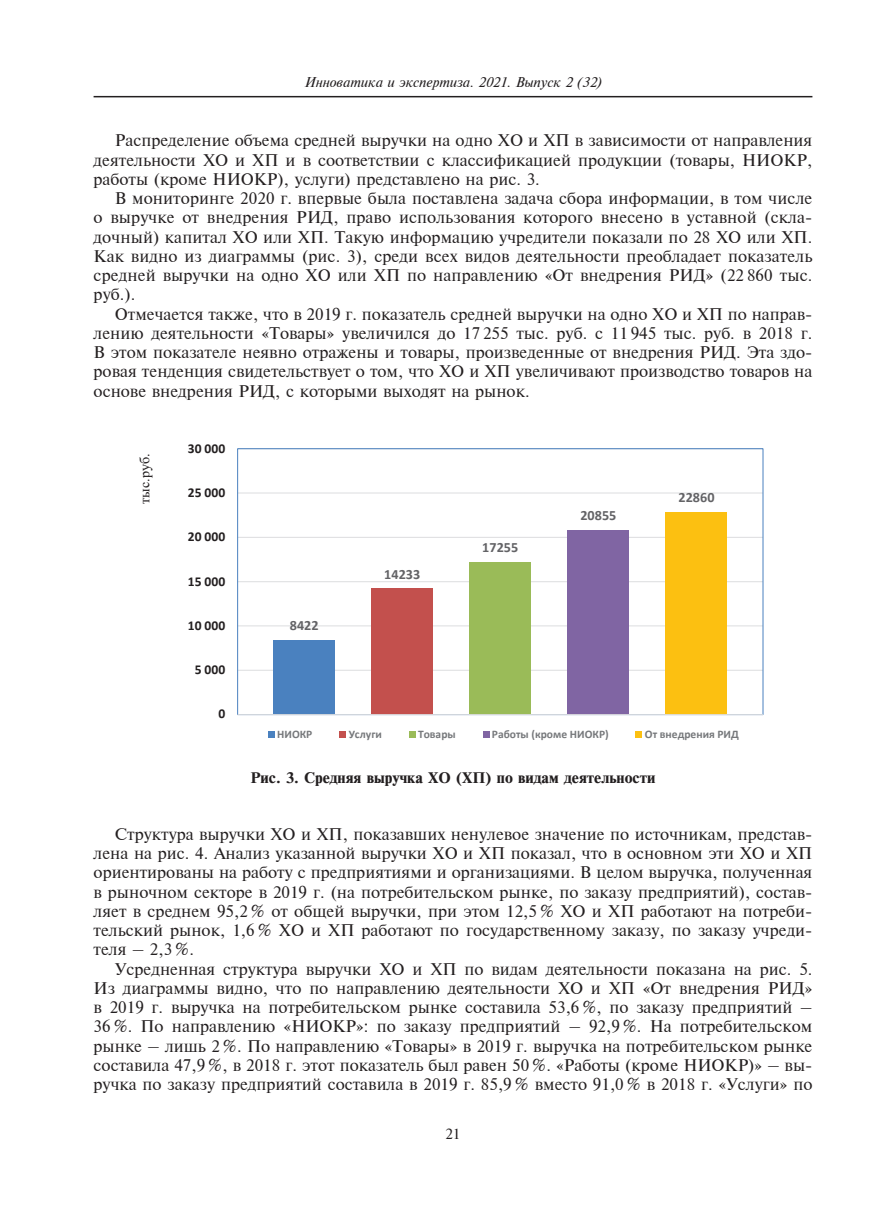
<style>
.page{position:relative;width:872px;height:1221px;background:#fff}
.page>*{position:absolute;margin:0;border:0;box-sizing:border-box;transform-origin:0 0}
.t1{font:16.05px/19.2px "Times ET";color:#231f20;text-align:justify}
.t2{font:700 14.55px "Times ET";color:#231f20}
.t3{font:14.25px "Times ET";color:#231f20}
.t4{font:700 14.1px "Calibri";letter-spacing:.005em;color:#636366}
.t5{font:14.1px "Times New Roman";color:#231f20}
.t6{font:700 13.65px "Calibri";color:#231f20}
.t7{font:italic 13.5px "Times ET";letter-spacing:-.005em;color:#231f20}
.t8{font:700 13.5px "Calibri";letter-spacing:-.005em;color:#231f20}
.t9{font:700 11.55px "Calibri";color:#76787b}
</style>
<div class="page">
<hr style="left:94px;top:96px;width:718px;height:1px;background:#231f20">
<svg style="left:237px;top:448px;width:527px;height:290px"></svg>
<p class="t7" style="left:304px;top:74px;width:299px">Инноватика и экспертиза. 2021. Выпуск 2 (32)</p>
<p class="t1" style="left:94px;top:131px;width:720px;text-indent:21px">Распределение объема средней выручки на одно ХО и ХП в зависимости от направления деятельности ХО и ХП и в соответствии с классификацией продукции (товары, НИОКР, работы (кроме НИОКР), услуги) представлено на рис. 3.</p>
<p class="t1" style="left:94px;top:189px;width:720px;text-indent:21px">В мониторинге 2020 г. впервые была поставлена задача сбора информации, в том числе о выручке от внедрения РИД, право использования которого внесено в уставной (скла&shy;дочный) капитал ХО или ХП. Такую информацию учредители показали по 28 ХО или ХП.<br>Как видно из диаграммы (рис. 3), среди всех видов деятельности преобладает показатель средней выручки на одно ХО или ХП по направлению «От внедрения РИД» (22 860 тыс. руб.).</p>
<p class="t1" style="left:94px;top:304px;width:720px;text-indent:21px">Отмечается также, что в 2019 г. показатель средней выручки на одно ХО и ХП по направ&shy;лению деятельности «Товары» увеличился до 17 255 тыс. руб. с 11 945 тыс. руб. в 2018 г.<br>В этом показателе неявно отражены и товары, произведенные от внедрения РИД. Эта здо&shy;ровая тенденция свидетельствует о том, что ХО и ХП увеличивают производство товаров на основе внедрения РИД, с которыми выходят на рынок.</p>
<p class="t5" style="left:135px;top:504px;width:52px;rotate:-90deg">тыс.руб.</p>
<p class="t8" style="left:188px;top:438px;width:39px">30 000</p>
<p class="t8" style="left:188px;top:483px;width:39px">25 000</p>
<p class="t8" style="left:188px;top:527px;width:39px">20 000</p>
<p class="t6" style="left:188px;top:571px;width:39px">15 000</p>
<p class="t8" style="left:188px;top:615px;width:39px">10 000</p>
<p class="t8" style="left:195px;top:660px;width:32px">5 000</p>
<p class="t8" style="left:218px;top:704px;width:8px">0</p>
<p class="t4" style="left:290px;top:615px;width:30px">8422</p>
<p class="t4" style="left:384px;top:564px;width:38px">14233</p>
<p class="t4" style="left:482px;top:537px;width:38px">17255</p>
<p class="t4" style="left:580px;top:505px;width:38px">20855</p>
<p class="t4" style="left:678px;top:487px;width:38px">22860</p>
<p class="t9" style="left:277px;top:725px;width:37px">НИОКР</p>
<p class="t9" style="left:349px;top:725px;width:35px">Услуги</p>
<p class="t9" style="left:418px;top:725px;width:39px">Товары</p>
<p class="t9" style="left:492px;top:725px;width:118px">Работы (кроме НИОКР)</p>
<p class="t9" style="left:645px;top:725px;width:95px">От внедрения РИД</p>
<p class="t2" style="left:250px;top:769px;width:406px">Рис. 3. Средняя выручка ХО (ХП) по видам деятельности</p>
<p class="t1" style="left:94px;top:824px;width:720px;text-indent:21px">Структура выручки ХО и ХП, показавших ненулевое значение по источникам, представ&shy;лена на рис. 4. Анализ указанной выручки ХО и ХП показал, что в основном эти ХО и ХП ориентированы на работу с предприятиями и организациями. В целом выручка, полученная в рыночном секторе в 2019 г. (на потребительском рынке, по заказу предприятий), состав&shy;ляет в среднем 95,2 % от общей выручки, при этом 12,5 % ХО и ХП работают на потреби&shy;тельский рынок, 1,6 % ХО и ХП работают по государственному заказу, по заказу учреди&shy;теля – 2,3 %.</p>
<p class="t1" style="left:94px;top:959px;width:720px;text-indent:21px">Усредненная структура выручки ХО и ХП по видам деятельности показана на рис. 5.<br>Из диаграммы видно, что по направлению деятельности ХО и ХП «От внедрения РИД» в 2019 г. выручка на потребительском рынке составила 53,6 %, по заказу предприятий – 36 %. По направлению «НИОКР»: по заказу предприятий – 92,9 %. На потребительском рынке – лишь 2 %. По направлению «Товары» в 2019 г. выручка на потребительском рынке составила 47,9 %, в 2018 г. этот показатель был равен 50 %. «Работы (кроме НИОКР)» – вы&shy;ручка по заказу предприятий составила в 2019 г. 85,9 % вместо 91,0 % в 2018 г. «Услуги» по</p>
<p class="t3" style="left:445px;top:1125px;width:17px">21</p>
</div>
